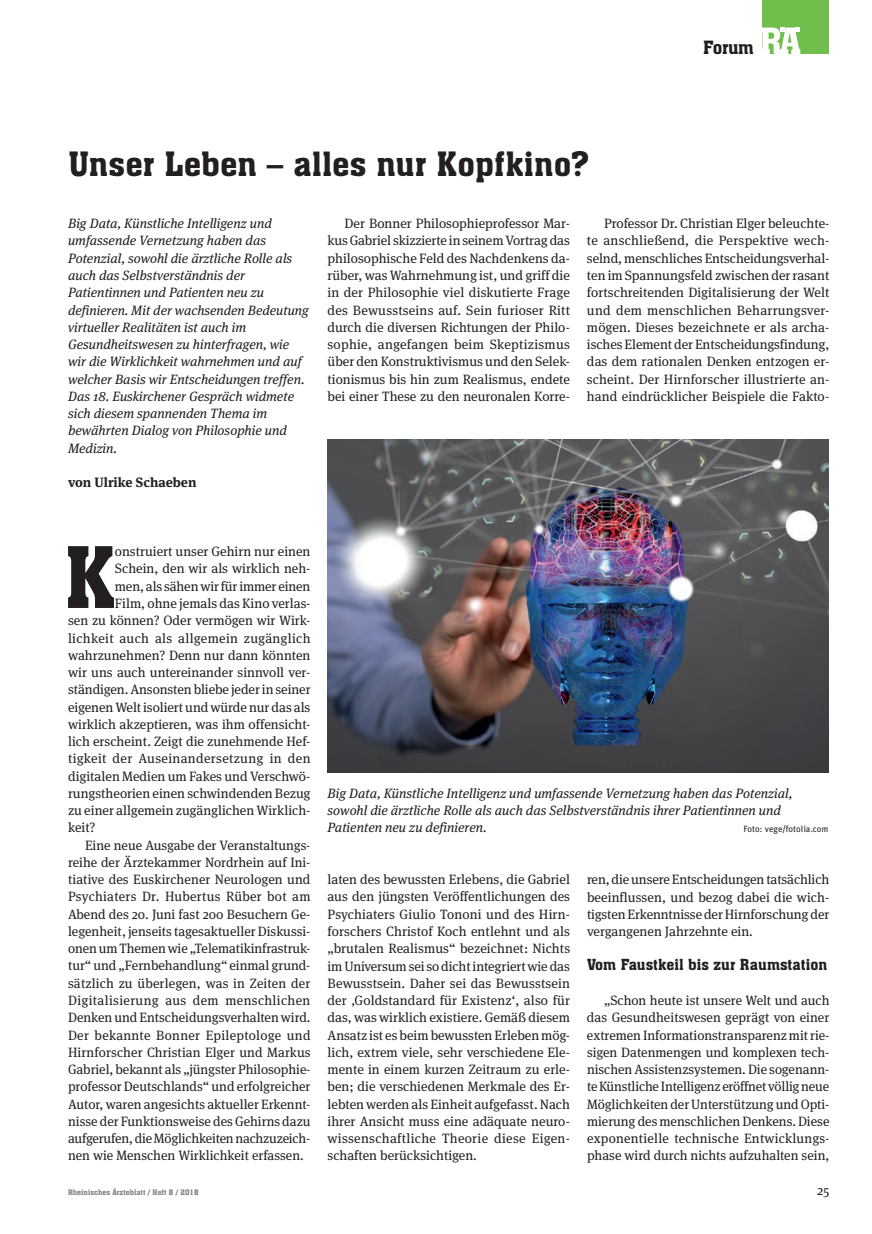
<style>
.page{position:relative;width:872px;height:1234px;background:#fff}
.page>*{position:absolute;margin:0;border:0;box-sizing:border-box;transform-origin:0 0}
.t1{font:83.1px "Aachen BT";color:#231f20}
.t2{font:33px "Aachen BT";color:#231f20}
.t3{font:18px "Aachen BT";letter-spacing:-.03em;color:#231f20}
.t4{font:15px "Aachen BT";color:#231f20}
.t5{font:13.5px/17.2px "Meta Serif OT";color:#231f20;text-align:justify}
.t6{font:italic 13.5px/17.2px "Meta Serif OT";color:#231f20}
.t7{font:13.5px "Meta Serif OT";letter-spacing:.02em;color:#231f20}
.t8{font:13.5px "Meta Serif OT";letter-spacing:.025em;color:#231f20}
.t9{font:700 13.5px "Meta Serif OT";color:#231f20}
.t10{font:9px "Unit";color:#231f20}
.t11{font:7.5px "Aachen BT";color:#808285}
</style>
<div class="page">
<div style="left:762px;top:0;width:67px;height:54px;background:#70bf4c"></div>
<svg style="left:762px;top:28px;width:38px;height:26px"></svg>
<img style="left:327px;top:439px;width:502px;height:333px">
<h2 class="t2" style="left:68px;top:143px;width:522px">Unser Leben – alles nur Kopfkino?</h2>
<h3 class="t3" style="left:703px;top:36px;width:52px">Forum</h3>
<p class="t6" style="left:68px;top:215px;width:242px">Big Data, Künstliche Intelligenz und umfassende Vernetzung haben das Potenzial, sowohl die ärztliche Rolle als auch das Selbstverständnis der Patientinnen und Patienten neu zu definieren. Mit der wachsenden Bedeutung virtueller Realitäten ist auch im Gesundheitswesen zu hinterfragen, wie wir die Wirklichkeit wahrnehmen und auf welcher Basis wir Entscheidungen treffen.<br>Das 18. Euskirchener Gespräch widmete sich diesem spannenden Thema im bewährten Dialog von Philosophie und Medizin.</p>
<p class="t9" style="left:68px;top:474px;width:130px">von Ulrike Schaeben</p>
<p class="t5" style="left:327px;top:215px;width:244px;text-indent:17px">Der Bonner Philosophieprofessor Mar&shy;kus Gabriel skizzierte in seinem Vortrag das philosophische Feld des Nachdenkens da&shy;rüber, was Wahrnehmung ist, und griff die in der Philosophie viel diskutierte Frage des Bewusstseins auf. Sein furioser Ritt durch die diversen Richtungen der Philo&shy;sophie, angefangen beim Skeptizismus über den Konstruktivismus und den Selek&shy;tionismus bis hin zum Realismus, endete bei einer These zu den neuronalen Korre-</p>
<p class="t5" style="left:587px;top:215px;width:244px;text-indent:17px">Professor Dr. Christian Elger beleuchte&shy;te anschließend, die Perspektive wech&shy;selnd, menschliches Entscheidungsverhal&shy;ten im Spannungsfeld zwischen der rasant fortschreitenden Digitalisierung der Welt und dem menschlichen Beharrungsver&shy;mögen. Dieses bezeichnete er als archa&shy;isches Element der Entscheidungsfindung, das dem rationalen Denken entzogen er&shy;scheint. Der Hirnforscher illustrierte an&shy;hand eindrücklicher Beispiele die Fakto-</p>
<h1 class="t1" style="left:64px;top:525px;width:52px">K</h1>
<p class="t5" style="left:115px;top:542px;width:197px">onstruiert unser Gehirn nur einen</p>
<p class="t5" style="left:115px;top:560px;width:197px">Schein, den wir als wirklich neh-</p>
<p class="t5" style="left:115px;top:577px;width:197px">men, als sähen wir für immer einen</p>
<p class="t5" style="left:115px;top:594px;width:197px">Film, ohne jemals das Kino verlas-</p>
<p class="t5" style="left:68px;top:611px;width:244px">sen zu können? Oder vermögen wir Wirk-</p>
<p class="t7" style="left:68px;top:629px;width:244px">lichkeit auch als allgemein zugänglich</p>
<p class="t5" style="left:68px;top:646px;width:244px">wahrzunehmen? Denn nur dann könnten</p>
<p class="t5" style="left:68px;top:663px;width:244px">wir uns auch untereinander sinnvoll ver-</p>
<p class="t5" style="left:68px;top:680px;width:244px">ständigen. Ansonsten bliebe jeder in seiner</p>
<p class="t5" style="left:68px;top:698px;width:244px">eigenen Welt isoliert und würde nur das als</p>
<p class="t5" style="left:68px;top:715px;width:244px">wirklich akzeptieren, was ihm offensicht-</p>
<p class="t5" style="left:68px;top:732px;width:244px">lich erscheint. Zeigt die zunehmende Hef-</p>
<p class="t8" style="left:68px;top:750px;width:244px">tigkeit der Auseinandersetzung in den</p>
<p class="t5" style="left:68px;top:767px;width:244px">digitalen Medien um Fakes und Verschwö-</p>
<p class="t5" style="left:68px;top:784px;width:244px">rungstheorien einen schwindenden Bezug</p>
<p class="t5" style="left:68px;top:801px;width:244px">zu einer allgemein zugänglichen Wirklich-</p>
<p class="t5" style="left:68px;top:818px;width:29px">keit?</p>
<p class="t5" style="left:85px;top:836px;width:227px">Eine neue Ausgabe der Veranstaltungs-</p>
<p class="t5" style="left:68px;top:853px;width:244px">reihe der Ärztekammer Nordrhein auf Ini-</p>
<p class="t5" style="left:68px;top:870px;width:244px">tiative des Euskirchener Neurologen und</p>
<p class="t7" style="left:68px;top:888px;width:244px">Psychiaters Dr. Hubertus Rüber bot am</p>
<p class="t5" style="left:68px;top:905px;width:244px">Abend des 20. Juni fast 200 Besuchern Ge-</p>
<p class="t5" style="left:68px;top:922px;width:244px">legenheit, jenseits tagesaktueller Diskussi-</p>
<p class="t5" style="left:68px;top:939px;width:244px">onen um Themen wie „Telematikinfrastruk-</p>
<p class="t5" style="left:68px;top:956px;width:244px">tur“ und „Fernbehandlung“ einmal grund-</p>
<p class="t5" style="left:68px;top:974px;width:244px">sätzlich zu überlegen, was in Zeiten der</p>
<p class="t8" style="left:68px;top:991px;width:244px">Digitalisierung aus dem menschlichen</p>
<p class="t5" style="left:68px;top:1008px;width:244px">Denken und Entscheidungsverhalten wird.</p>
<p class="t7" style="left:68px;top:1026px;width:244px">Der bekannte Bonner Epileptologe und</p>
<p class="t5" style="left:68px;top:1043px;width:244px">Hirnforscher Christian Elger und Markus</p>
<p class="t5" style="left:68px;top:1060px;width:244px">Gabriel, bekannt als „jüngster Philosophie-</p>
<p class="t5" style="left:68px;top:1077px;width:244px">professor Deutschlands“ und erfolgreicher</p>
<p class="t5" style="left:68px;top:1094px;width:244px">Autor, waren angesichts aktueller Erkennt-</p>
<p class="t5" style="left:68px;top:1112px;width:244px">nisse der Funktionsweise des Gehirns dazu</p>
<p class="t5" style="left:68px;top:1129px;width:244px">aufgerufen, die Möglichkeiten nachzuzeich-</p>
<p class="t5" style="left:68px;top:1146px;width:237px">nen wie Menschen Wirklichkeit erfassen.</p>
<p class="t6" style="left:327px;top:784px;width:466px">Big Data, Künstliche Intelligenz und umfassende Vernetzung haben das Potenzial, sowohl die ärztliche Rolle als auch das Selbstverständnis ihrer Patientinnen und<br>Patienten neu zu definieren.</p>
<p class="t10" style="left:743px;top:823px;width:86px">Foto: vege/fotolia.com</p>
<p class="t5" style="left:327px;top:870px;width:244px;text-align:left">laten des bewussten Erlebens, die Gabriel aus den jüngsten Veröffentlichungen des Psychiaters Giulio Tononi und des Hirn&shy;forschers Christof Koch entlehnt und als „brutalen Realismus“ bezeichnet: Nichts im Universum sei so dicht integriert wie das Bewusstsein. Daher sei das Bewusstsein der ‚Goldstandard für Existenz‘, also für das, was wirklich existiere. Gemäß diesem Ansatz ist es beim bewussten Erleben mög&shy;lich, extrem viele, sehr verschiedene Ele&shy;mente in einem kurzen Zeitraum zu erle&shy;ben; die verschiedenen Merkmale des Er&shy;lebten werden als Einheit aufgefasst. Nach ihrer Ansicht muss eine adäquate neuro&shy;wissenschaftliche Theorie diese Eigen&shy;schaften berücksichtigen.</p>
<p class="t5" style="left:587px;top:870px;width:244px">ren, die unsere Entscheidungen tatsächlich beeinflussen, und bezog dabei die wich&shy;tigsten Erkenntnisse der Hirnforschung der vergangenen Jahrzehnte ein.</p>
<p class="t4" style="left:587px;top:955px;width:242px">Vom Faustkeil bis zur Raumstation</p>
<p class="t5" style="left:587px;top:991px;width:244px;text-indent:17px">„Schon heute ist unsere Welt und auch das Gesundheitswesen geprägt von einer extremen Informationstransparenz mit rie&shy;sigen Datenmengen und komplexen tech&shy;nischen Assistenzsystemen. Die sogenann&shy;te Künstliche Intelligenz eröffnet völlig neue Möglichkeiten der Unterstützung und Opti&shy;mierung des menschlichen Denkens. Diese exponentielle technische Entwicklungs&shy;phase wird durch nichts aufzuhalten sein,</p>
<p class="t11" style="left:68px;top:1187px;width:132px">Rheinisches Ärzteblatt / Heft 8 / 2018</p>
<p class="t5" style="left:817px;top:1181px;width:14px">25</p>
</div>
